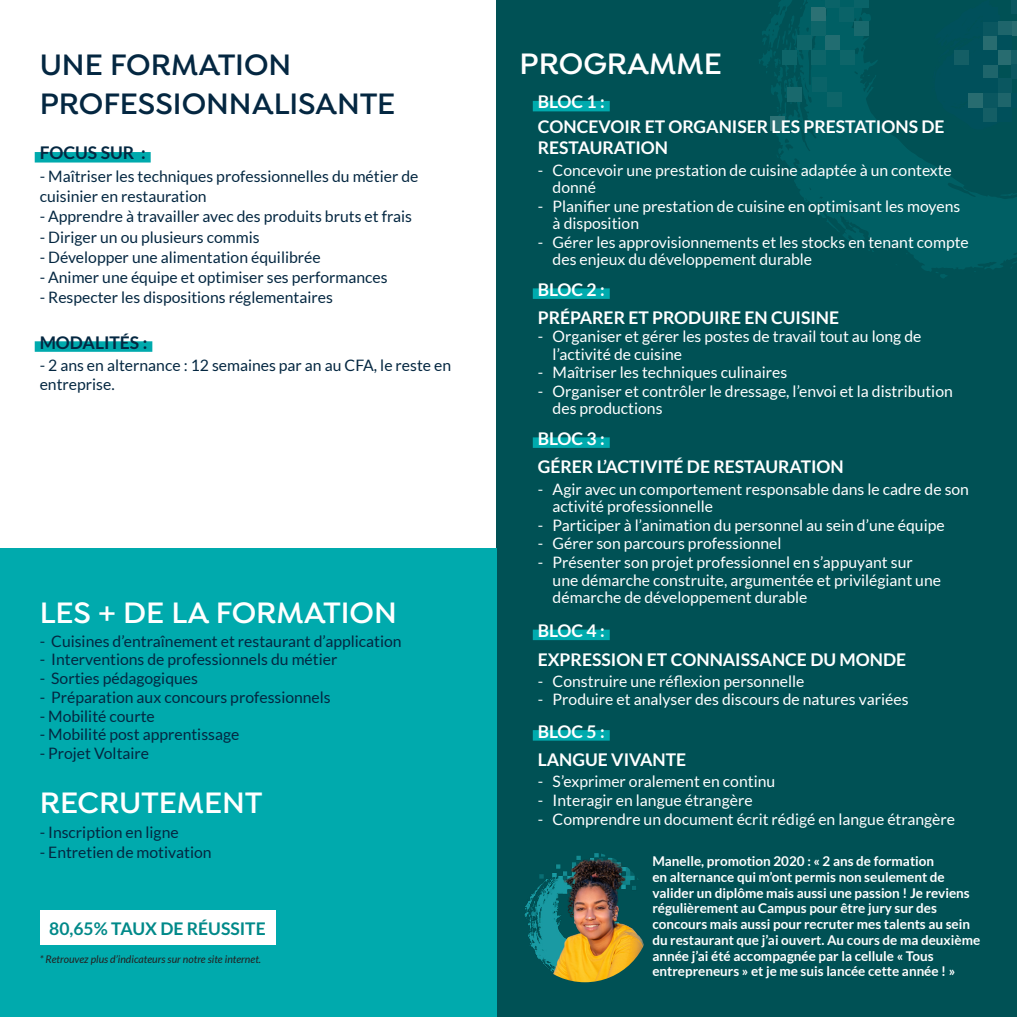
<style>
.page{position:relative;width:1017px;height:1017px;background:#fff}
.page>*{position:absolute;margin:0;border:0;box-sizing:border-box;transform-origin:0 0}
.t1{font:600 31.5px "Isidora";color:#fff}
.t2{font:600 31.5px/38.5px "Isidora";color:#042741}
.t3{font:700 17.5px/28.3px "Lato";color:#fff}
.t4{font:700 17.5px "Lato";color:#008989}
.t5{font:700 17.5px "Lato";color:#042741}
.t6{font:15.75px/17.5px "Lato";color:#fff}
.t7{font:15.75px/20.1px "Lato";color:#042741}
.t8{font:700 13.47px/15.8px "Lato";color:#fff}
.t9{font:italic 10.5px "Lato";color:#231f20}
</style>
<div class="page">
<div style="left:35px;top:152px;width:116px;height:11px;background:#00aaad"></div>
<div style="left:35px;top:341px;width:117px;height:11px;background:#00aaad"></div>
<div style="left:496px;top:0;width:521px;height:1017px;background:#005155"></div>
<svg style="left:936px;top:272px;width:11px;height:6px"></svg>
<svg style="left:771px;top:0;width:246px;height:272px;fill:#005e63"></svg>
<svg style="left:859px;top:227px;width:7px;height:6px"></svg>
<svg style="left:814px;top:203px;width:39px;height:39px"></svg>
<svg style="left:759px;top:0;width:64px;height:112px"></svg>
<div style="left:811px;top:7px;width:14px;height:14px;background:#2c7174"></div>
<div style="left:771px;top:116px;width:14px;height:14px;background:#2c7174"></div>
<div style="left:826px;top:36px;width:14px;height:14px;background:#226d71"></div>
<div style="left:787px;top:88px;width:14px;height:14px;background:#19696d"></div>
<div style="left:854px;top:21px;width:15px;height:15px;background:#19696d"></div>
<div style="left:811px;top:21px;width:15px;height:15px;background:#0e6569"></div>
<div style="left:797px;top:36px;width:14px;height:14px;background:#0e6569"></div>
<div style="left:840px;top:50px;width:14px;height:15px;background:#0e6569"></div>
<div style="left:827px;top:93px;width:14px;height:14px;background:#0e6569"></div>
<div style="left:783px;top:50px;width:14px;height:14px;background:#0e6569"></div>
<div style="left:811px;top:50px;width:15px;height:14px;background:#0e6569"></div>
<div style="left:825px;top:0;width:15px;height:7px;background:#0a6368"></div>
<div style="left:854px;top:0;width:15px;height:7px;background:#0a6368"></div>
<div style="left:840px;top:7px;width:14px;height:14px;background:#0a6368"></div>
<div style="left:813px;top:78px;width:14px;height:14px;background:#0a6368"></div>
<svg style="left:932px;top:0;width:76px;height:130px"></svg>
<div style="left:1012px;top:21px;width:5px;height:15px;background:#286c70"></div>
<div style="left:983px;top:36px;width:14px;height:14px;background:#286c70"></div>
<div style="left:997px;top:50px;width:14px;height:14px;background:#286c70"></div>
<div style="left:969px;top:93px;width:14px;height:14px;background:#286c70"></div>
<div style="left:983px;top:65px;width:14px;height:14px;background:#1e656b"></div>
<div style="left:997px;top:21px;width:14px;height:15px;background:#1e656b"></div>
<div style="left:997px;top:93px;width:14px;height:14px;background:#1e656b"></div>
<div style="left:1012px;top:50px;width:5px;height:14px;background:#145e65"></div>
<div style="left:954px;top:50px;width:15px;height:15px;background:#145e65"></div>
<div style="left:983px;top:107px;width:14px;height:15px;background:#145e65"></div>
<div style="left:1012px;top:0;width:5px;height:14px;background:#0a5760"></div>
<div style="left:1012px;top:65px;width:5px;height:14px;background:#0a5760"></div>
<div style="left:997px;top:79px;width:14px;height:14px;background:#0a5760"></div>
<div style="left:983px;top:21px;width:14px;height:15px;background:#0a5760"></div>
<div style="left:983px;top:93px;width:14px;height:14px;background:#0a5760"></div>
<div style="left:1012px;top:93px;width:5px;height:14px;background:#00505b"></div>
<div style="left:983px;top:7px;width:14px;height:14px;background:#00505b"></div>
<div style="left:983px;top:50px;width:14px;height:14px;background:#00505b"></div>
<div style="left:997px;top:36px;width:14px;height:14px;background:#00505b"></div>
<div style="left:983px;top:79px;width:14px;height:14px;background:#00505b"></div>
<div style="left:997px;top:107px;width:14px;height:15px;background:#00505b"></div>
<div style="left:0;top:549px;width:496px;height:468px;background:#00aaad"></div>
<div style="left:40px;top:910px;width:235px;height:35px;background:#fff"></div>
<div style="left:533px;top:101px;width:77px;height:10px;background:#00aaad"></div>
<div style="left:533px;top:288px;width:77px;height:11px;background:#00aaad"></div>
<div style="left:533px;top:437px;width:77px;height:11px;background:#00aaad"></div>
<div style="left:533px;top:630px;width:77px;height:10px;background:#00aaad"></div>
<div style="left:533px;top:730px;width:77px;height:11px;background:#00aaad"></div>
<img style="left:520px;top:852px;width:130px;height:130px;border-radius:65px">
<h1 class="t2" style="left:40px;top:47px;width:357px">UNE FORMATION<br>PROFESSIONNALISANTE</h1>
<p class="t5" style="left:40px;top:143px;width:107px">FOCUS SUR :</p>
<p class="t7" style="left:40px;top:166px;width:380px">- Maîtriser les techniques professionnelles du métier de cuisinier en restauration</p>
<p class="t7" style="left:40px;top:207px;width:374px">- Apprendre à travailler avec des produits bruts et frais</p>
<p class="t7" style="left:40px;top:227px;width:221px">- Diriger un ou plusieurs commis</p>
<p class="t7" style="left:40px;top:247px;width:283px">- Développer une alimentation équilibrée</p>
<p class="t7" style="left:40px;top:267px;width:349px">- Animer une équipe et optimiser ses performances</p>
<p class="t7" style="left:40px;top:287px;width:295px">- Respecter les dispositions réglementaires</p>
<p class="t5" style="left:40px;top:332px;width:109px">MODALITÉS :</p>
<p class="t7" style="left:40px;top:356px;width:413px;line-height:18.9px">- 2 ans en alternance : 12 semaines par an au CFA, le reste en entreprise.</p>
<h1 class="t1" style="left:40px;top:594px;width:359px">LES + DE LA FORMATION</h1>
<p class="t7" style="left:40px;top:631px;width:363px">- Cuisines d’entraînement et restaurant d’application</p>
<p class="t7" style="left:40px;top:650px;width:299px">- Interventions de professionnels du métier</p>
<p class="t7" style="left:40px;top:668px;width:160px">- Sorties pédagogiques</p>
<p class="t7" style="left:40px;top:687px;width:293px">- Préparation aux concours professionnels</p>
<p class="t7" style="left:40px;top:706px;width:117px">- Mobilité courte</p>
<p class="t7" style="left:40px;top:725px;width:201px">- Mobilité post apprentissage</p>
<p class="t7" style="left:40px;top:743px;width:111px">- Projet Voltaire</p>
<h1 class="t1" style="left:40px;top:784px;width:224px">RECRUTEMENT</h1>
<p class="t7" style="left:40px;top:822px;width:140px">- Inscription en ligne</p>
<p class="t7" style="left:40px;top:842px;width:174px">- Entretien de motivation</p>
<p class="t4" style="left:49px;top:918px;width:218px">80,65% TAUX DE RÉUSSITE</p>
<p class="t9" style="left:40px;top:954px;width:223px">* Retrouvez plus d’indicateurs sur notre site internet.</p>
<h1 class="t1" style="left:520px;top:45px;width:204px">PROGRAMME</h1>
<p class="t3" style="left:538px;top:89px;width:408px;line-height:24.8px">BLOC 1 :<br>CONCEVOIR ET ORGANISER LES PRESTATIONS DE</p>
<p class="t3" style="left:538px;top:133px;width:132px">RESTAURATION</p>
<p class="t6" style="left:553px;top:161px;width:401px;text-indent:-15px">- Concevoir une prestation de cuisine adaptée à un contexte donné</p>
<p class="t6" style="left:553px;top:197px;width:409px;text-indent:-15px">- Planifier une prestation de cuisine en optimisant les moyens à disposition</p>
<p class="t6" style="left:553px;top:233px;width:418px;text-indent:-15px">- Gérer les approvisionnements et les stocks en tenant compte des enjeux du développement durable</p>
<p class="t3" style="left:538px;top:275px;width:303px">BLOC 2 :<br>PRÉPARER ET PRODUIRE EN CUISINE</p>
<p class="t6" style="left:553px;top:327px;width:370px;text-indent:-15px">- Organiser et gérer les postes de travail tout au long de l’activité de cuisine</p>
<p class="t6" style="left:538px;top:364px;width:251px">- Maîtriser les techniques culinaires</p>
<p class="t6" style="left:553px;top:382px;width:402px;text-indent:-15px">- Organiser et contrôler le dressage, l’envoi et la distribution des productions</p>
<p class="t3" style="left:538px;top:424px;width:308px">BLOC 3 :<br>GÉRER L’ACTIVITÉ DE RESTAURATION</p>
<p class="t6" style="left:553px;top:480px;width:418px;text-indent:-15px">- Agir avec un comportement responsable dans le cadre de son activité professionnelle</p>
<p class="t6" style="left:538px;top:516px;width:408px">- Participer à l’animation du personnel au sein d’une équipe</p>
<p class="t6" style="left:538px;top:535px;width:245px">- Gérer son parcours professionnel</p>
<p class="t6" style="left:553px;top:554px;width:390px;text-indent:-15px">- Présenter son projet professionnel en s’appuyant sur une démarche construite, argumentée et privilégiant une démarche de développement durable</p>
<p class="t3" style="left:538px;top:616px;width:370px">BLOC 4 :<br>EXPRESSION ET CONNAISSANCE DU MONDE</p>
<p class="t6" style="left:538px;top:672px;width:268px">- Construire une réflexion personnelle</p>
<p class="t6" style="left:538px;top:691px;width:372px">- Produire et analyser des discours de natures variées</p>
<p class="t3" style="left:538px;top:717px;width:150px">BLOC 5 :<br>LANGUE VIVANTE</p>
<p class="t6" style="left:538px;top:773px;width:239px">- S’exprimer oralement en continu</p>
<p class="t6" style="left:538px;top:791px;width:216px">- Interagir en langue étrangère</p>
<p class="t6" style="left:538px;top:810px;width:419px">- Comprendre un document écrit rédigé en langue étrangère</p>
<p class="t8" style="left:652px;top:853px;width:329px">Manelle, promotion 2020 : « 2 ans de formation<br>en alternance qui m’ont permis non seulement de valider un diplôme mais aussi une passion ! Je reviens régulièrement au Campus pour être jury sur des concours mais aussi pour recruter mes talents au sein du restaurant que j’ai ouvert. Au cours de ma deuxième année j’ai été accompagnée par la cellule « Tous entrepreneurs » et je me suis lancée cette année ! »</p>
</div>
